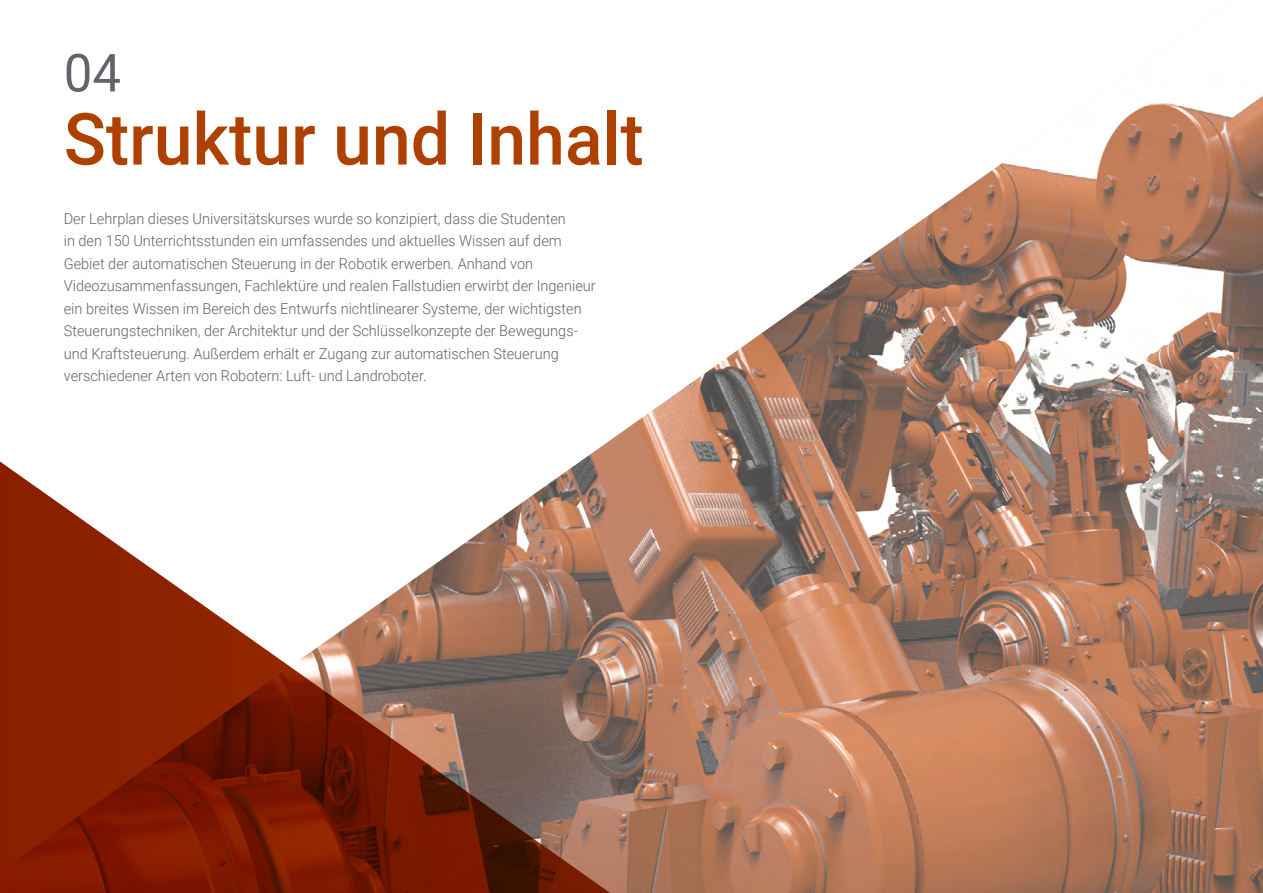
<style>
.page{position:relative;width:1263px;height:893px;background:#fff}
.page>*{position:absolute;margin:0;border:0;box-sizing:border-box;transform-origin:0 0}
.t1{font:500 72px "Roboto";color:#ae4000}
.t2{font:52.5px "Roboto";color:#61646a}
.t3{font:300 15px/22.5px "Roboto";color:#61646a}
</style>
<div class="page">
<img style="left:602px;top:95px;width:661px;height:798px">
<svg style="left:0;top:446px;width:640px;height:447px"></svg>
<h2 class="t2" style="left:64px;top:36px;width:59px">04</h2>
<h1 class="t1" style="left:64px;top:89px;width:581px">Struktur und Inhalt</h1>
<p class="t3" style="left:64px;top:207px;width:533px">Der Lehrplan dieses Universitätskurses wurde so konzipiert, dass die Studenten<br>in den 150 Unterrichtsstunden ein umfassendes und aktuelles Wissen auf dem Gebiet der automatischen Steuerung in der Robotik erwerben. Anhand von Videozusammenfassungen, Fachlektüre und realen Fallstudien erwirbt der Ingenieur ein breites Wissen im Bereich des Entwurfs nichtlinearer Systeme, der wichtigsten Steuerungstechniken, der Architektur und der Schlüsselkonzepte der Bewegungs&shy;und Kraftsteuerung. Außerdem erhält er Zugang zur automatischen Steuerung verschiedener Arten von Robotern: Luft- und Landroboter.</p>
</div>
